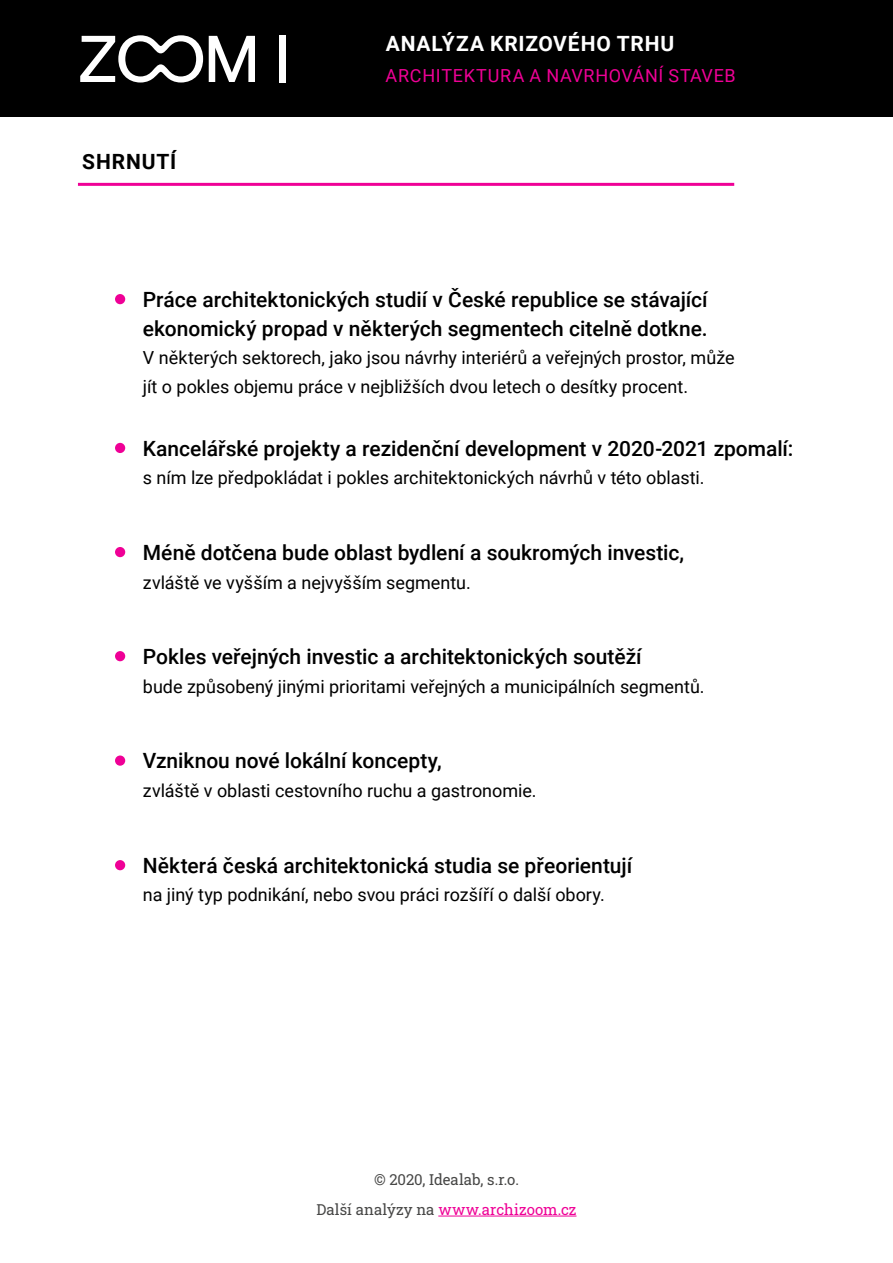
<style>
.page{position:relative;width:893px;height:1263px;background:#fff}
.page>*{position:absolute;margin:0;border:0;box-sizing:border-box;transform-origin:0 0}
.t1{font:500 21px/28.5px "Roboto";color:#000;text-align:right}
.t2{font:700 21px "Roboto";letter-spacing:.045em;color:#fff}
.t3{font:700 21px "Roboto";letter-spacing:.04em;color:#000}
.t4{font:18px/28.5px "Roboto";color:#000}
.t5{font:18px "Roboto";letter-spacing:.035em;color:#ef0096}
.t6{font:15px/29.7px "Roboto Slab";letter-spacing:.005em;color:#474746;text-align:center}
.s1{color:#ef0096}
</style>
<div class="page">
<div style="left:0;top:0;width:893px;height:116px;background:#000"></div>
<svg style="left:80px;top:35px;width:175px;height:48px"></svg>
<div style="left:279px;top:35px;width:7px;height:48px;background:#fff"></div>
<div style="left:115px;top:860px;width:10px;height:10px;background:#ef0096;border-radius:50%"></div>
<div style="left:115px;top:755px;width:10px;height:11px;background:#ef0096;border-radius:50%"></div>
<div style="left:115px;top:651px;width:10px;height:10px;background:#ef0096;border-radius:50%"></div>
<div style="left:115px;top:547px;width:10px;height:10px;background:#ef0096;border-radius:50%"></div>
<div style="left:115px;top:443px;width:10px;height:10px;background:#ef0096;border-radius:50%"></div>
<div style="left:115px;top:294px;width:10px;height:10px;background:#ef0096;border-radius:50%"></div>
<hr style="left:78px;top:183px;width:656px;height:3px;background:#ef0096">
<hr style="left:438px;top:1216px;width:138px;height:1px;background:#ef0096">
<p class="t3" style="left:82px;top:147px;width:96px">SHRNUTÍ</p>
<p class="t2" style="left:386px;top:29px;width:290px">ANALÝZA KRIZOVÉHO TRHU</p>
<p class="t5" style="left:386px;top:63px;width:352px">ARCHITEKTURA A NAVRHOVÁNÍ STAVEB</p>
<p class="t1" style="left:116px;top:285px;width:593px">• Práce architektonických studií v České republice se stávající ekonomický propad v některých segmentech citelně dotkne.</p>
<p class="t4" style="left:143px;top:343px;width:593px">V některých sektorech, jako jsou návrhy interiérů a veřejných prostor, může jít o pokles objemu práce v nejbližších dvou letech o desítky procent.</p>
<p class="t1" style="left:116px;top:433px;width:679px">• Kancelářské projekty a rezidenční development v 2020-2021 zpomalí:</p>
<p class="t4" style="left:143px;top:463px;width:563px">s ním lze předpokládat i pokles architektonických návrhů v této oblasti.</p>
<p class="t1" style="left:116px;top:537px;width:570px">• Méně dotčena bude oblast bydlení a soukromých investic,</p>
<p class="t4" style="left:143px;top:567px;width:330px">zvláště ve vyšším a nejvyšším segmentu.</p>
<p class="t1" style="left:116px;top:642px;width:527px">• Pokles veřejných investic a architektonických soutěží</p>
<p class="t4" style="left:143px;top:671px;width:563px">bude způsobený jinými prioritami veřejných a municipálních segmentů.</p>
<p class="t1" style="left:116px;top:746px;width:327px">• Vzniknou nové lokální koncepty,</p>
<p class="t4" style="left:143px;top:776px;width:395px">zvláště v oblasti cestovního ruchu a gastronomie.</p>
<p class="t1" style="left:116px;top:850px;width:518px">• Některá česká architektonická studia se přeorientují</p>
<p class="t4" style="left:143px;top:880px;width:464px">na jiný typ podnikání, nebo svou práci rozšíří o další obory.</p>
<p class="t6" style="left:316px;top:1164px;width:262px">© 2020, Idealab, s.r.o.<br>Další analýzy na <span class="s1">www.archizoom.cz</span></p>
</div>
